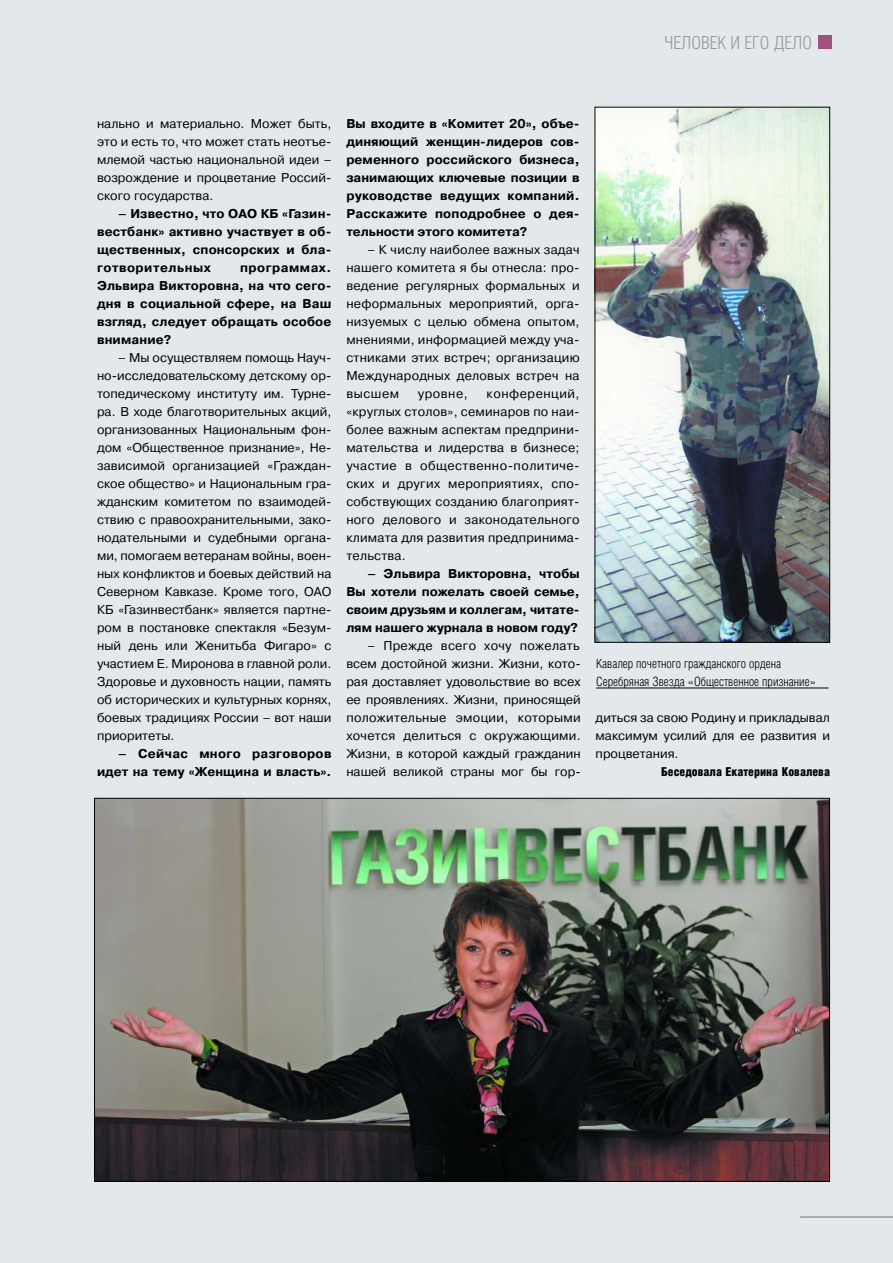
<style>
.page{position:relative;width:893px;height:1263px;background:#fff}
.page>*{position:absolute;margin:0;border:0;box-sizing:border-box;transform-origin:0 0}
.t1{font:300 18px "Helios Cond";color:#999}
.t2{font:12.75px/18px "Pragmatica C";color:#000;text-align:justify}
.t3{font:700 12.75px/18px "Pragmatica C";letter-spacing:.015em;color:#000;text-align:justify}
.t4{font:300 12.75px/18px "Helios Cond";color:#000}
.t5{font:900 12.3px "Helios Cond";color:#000}
</style>
<div class="page">
<div style="left:0;top:0;width:892px;height:1263px;background:#e3e9ea"></div>
<img style="left:596px;top:109px;width:232px;height:532px">
<div style="left:594px;top:107px;width:236px;height:536px;border:1px solid #000"></div>
<hr style="left:596px;top:688px;width:232px;height:1px;background:#000">
<img style="left:96px;top:800px;width:732px;height:380px">
<div style="left:817px;top:35px;width:14px;height:14px;background:#9f527e"></div>
<hr style="left:800px;top:1216px;width:92px;height:2px;background:#999">
<h1 class="t1" style="left:664px;top:38px;width:149px">ЧЕЛОВЕК И ЕГО ДЕЛО</h1>
<p class="t2" style="left:97px;top:115px;width:236px">нально и материально. Может быть, это и есть то, что может стать неотъе&shy;млемой частью национальной идеи – возрождение и процветание Россий&shy;ского государства.</p>
<p class="t3" style="left:97px;top:205px;width:236px;text-indent:21px">– Известно, что ОАО КБ «Газин&shy;вестбанк» активно участвует в об&shy;щественных, спонсорских и бла&shy;готворительных</p>
<p class="t3" style="left:97px;top:259px;width:236px;text-indent:143px">программах.<br>Эльвира Викторовна, на что сего&shy;дня в социальной сфере, на Ваш взгляд, следует обращать особое внимание?</p>
<p class="t2" style="left:97px;top:349px;width:236px;text-indent:21px">– Мы осуществляем помощь Науч&shy;но-исследовательскому детскому ор&shy;топедическому институту им. Турне&shy;ра. В ходе благотворительных акций, организованных Национальным фон&shy;дом «Общественное признание», Не&shy;зависимой организацией «Граждан&shy;ское общество» и Национальным гра&shy;жданским комитетом по взаимодей&shy;ствию с правоохранительными, зако&shy;нодательными и судебными органа&shy;ми, помогаем ветеранам войны, воен&shy;ных конфликтов и боевых действий на Северном Кавказе. Кроме того, ОАО КБ «Газинвестбанк» является партне&shy;ром в постановке спектакля «Безум&shy;ный день или Женитьба Фигаро» с участием Е. Миронова в главной роли.<br>Здоровье и духовность нации, память об исторических и культурных корнях, боевых традициях России – вот наши приоритеты.</p>
<p class="t3" style="left:97px;top:745px;width:236px;text-align:right">– Сейчас много разговоров идет на тему «Женщина и власть».</p>
<p class="t3" style="left:346px;top:115px;width:235px">Вы входите в «Комитет 20», объе&shy;диняющий женщин-лидеров сов&shy;ременного российского бизнеса, занимающих ключевые позиции в руководстве ведущих компаний.<br>Расскажите поподробнее о дея&shy;тельности этого комитета?</p>
<p class="t2" style="left:346px;top:241px;width:235px;text-indent:21px">– К числу наиболее важных задач нашего комитета я бы отнесла: про&shy;ведение регулярных формальных и неформальных мероприятий, орга&shy;низуемых с целью обмена опытом, мнениями, информацией между уча&shy;стниками этих встреч; организацию Международных деловых встреч на высшем</p>
<p class="t2" style="left:346px;top:385px;width:235px;text-indent:140px">конференций, «круглых столов», семинаров по наи&shy;более важным аспектам предприни&shy;мательства и лидерства в бизнесе; участие в общественно-политиче&shy;ских и других мероприятиях, спо&shy;собствующих созданию благоприят&shy;ного делового и законодательного климата для развития предпринима&shy;тельства.</p>
<p class="t3" style="left:346px;top:565px;width:235px;text-indent:21px">– Эльвира Викторовна, чтобы Вы хотели пожелать своей семье, своим друзьям и коллегам, читате&shy;лям нашего журнала в новом году?</p>
<p class="t2" style="left:346px;top:637px;width:236px;text-indent:21px">– Прежде всего хочу пожелать всем достойной жизни. Жизни, кото&shy;рая доставляет удовольствие во всех ее проявлениях. Жизни, приносящей положительные эмоции, которыми хочется делиться с окружающими.<br>Жизни, в которой каждый гражданин нашей великой страны мог бы гор-</p>
<p class="t2" style="left:418px;top:385px;width:51px">уровне,</p>
<p class="t4" style="left:596px;top:657px;width:221px">Кавалер почетного гражданского ордена<br>Серебряная Звезда «Общественное признание»</p>
<p class="t2" style="left:595px;top:709px;width:236px">диться за свою Родину и прикладывал максимум усилий для ее развития и процветания.</p>
<p class="t5" style="left:661px;top:768px;width:170px">Беседовала Екатерина Ковалева</p>
</div>
